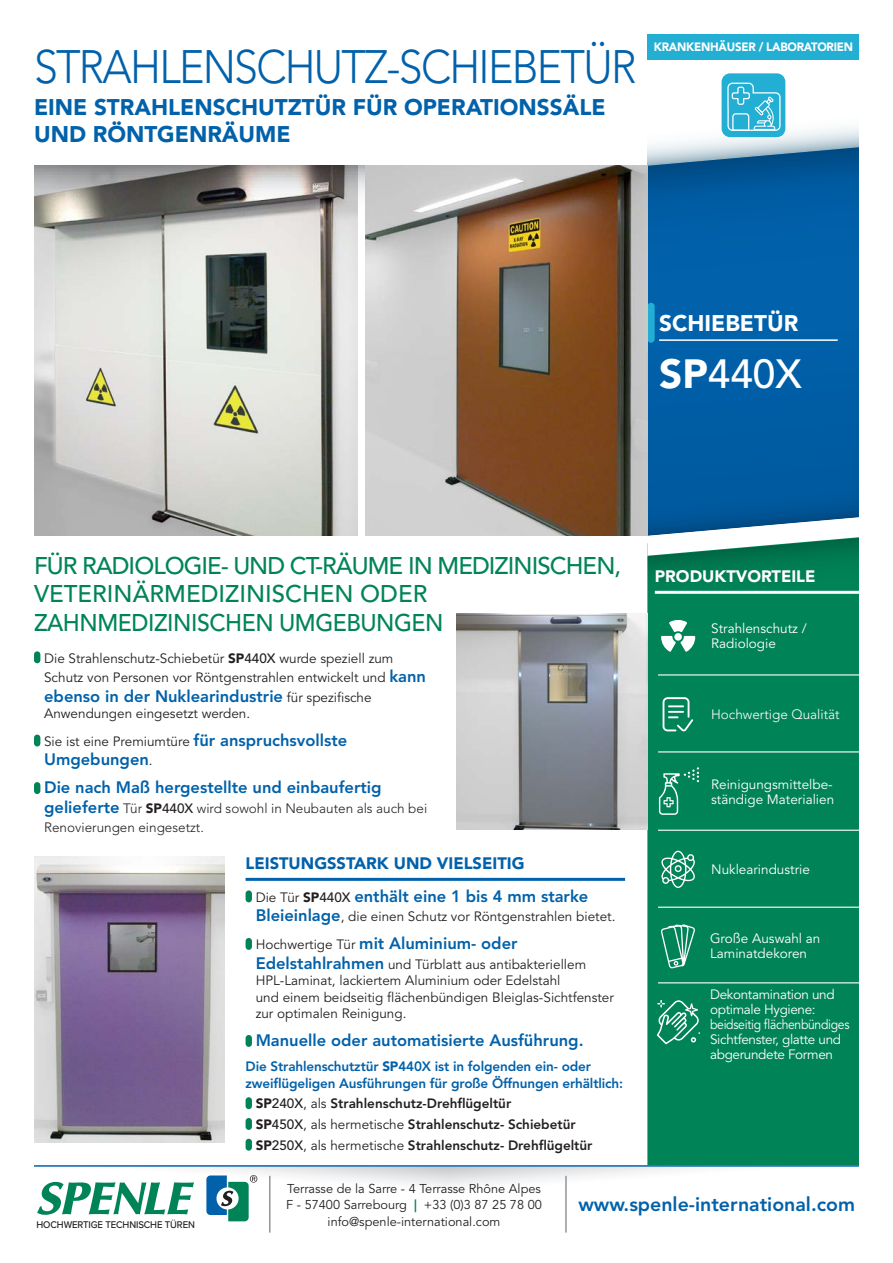
<style>
.page{position:relative;width:893px;height:1263px;background:#fff}
.page>*{position:absolute;margin:0;border:0;box-sizing:border-box;transform-origin:0 0}
.t1{font:300 46.5px "Avenir LT Std";letter-spacing:-.04em;color:#0161aa;scale:.92 1}
.t2{font:500 40.5px "Avenir LT Std";color:#fff}
.t3{font:500 24px/28.5px "Avenir LT Std";letter-spacing:-.02em;color:#008457}
.t4{font:900 22.5px/27px "Avenir LT Std";color:#0161aa}
.t5{font:900 22.5px "Avenir LT Std";color:#fff}
.t6{font:800 19.5px "Avenir LT Std";color:#0161aa}
.t7{font:800 16.5px/28px "Avenir LT Std";color:#0161aa}
.t8{font:900 16.5px/32.2px "Avenir LT Std";color:#0161aa}
.t9{font:900 16.5px "Avenir LT Std";color:#fff}
.t10{font:13.5px/16.5px "Avenir LT Std";color:#231f20}
.t11{font:800 13.5px/20.7px "Avenir LT Std";color:#231f20}
.t12{font:13.5px/15px "Avenir LT Std";color:#fff}
.t13{font:800 13.5px/16.5px "Avenir LT Std";letter-spacing:-.01em;color:#0161aa}
.t14{font:13.5px/15px "Avenir LT Std";letter-spacing:-.025em;color:#fff}
.t15{font:300 13.5px/19.5px "Avenir LT Std";color:#231f20}
.t16{font:300 13.5px "Avenir LT Std";color:#fff}
.t17{font:12.75px/16.5px "Avenir LT Std";color:#231f20;text-align:center}
.t18{font:900 12px "Avenir LT Std";letter-spacing:-.02em;color:#fff;scale:.95 1}
.t19{font:500 10.05px "Proxima Nova";letter-spacing:-.01em;color:#231f20;scale:.95 1}
.s1{font-weight:900}
.s2{font-weight:500}
.s3{font-weight:800;font-size:16.5px;color:#0161aa}
.s4{font-weight:400;font-size:13.5px;color:#231f20}
.s5{font-size:13.5px;color:#231f20}
.s6{font-weight:500;font-size:13.5px;color:#231f20}
.s7{font-weight:800}
.s8{font-weight:400}
.s9{font-weight:800;color:#008457}
</style>
<div class="page">
<svg style="left:647px;top:73px;width:212px;height:74px"></svg>
<svg style="left:647px;top:147px;width:212px;height:370px;background:#0560a4"></svg>
<div style="left:647px;top:34px;width:212px;height:26px;background:#23afd4"></div>
<div style="left:647px;top:303px;width:8px;height:40px;background:#23afd4;border-radius:4px"></div>
<div style="left:647px;top:927px;width:212px;height:238px;background:#008457"></div>
<div style="left:647px;top:556px;width:212px;height:371px;background:#008457"></div>
<svg style="left:647px;top:517px;width:212px;height:39px"></svg>
<div style="left:722px;top:73px;width:63px;height:64px;background:#23afd4;border-radius:9px"></div>
<svg style="left:727px;top:82px;width:54px;height:49px"></svg>
<svg style="left:34px;top:166px;width:332px;height:370px;background:#bfc0bb"></svg>
<hr style="left:658px;top:674px;width:201px;height:1px;background:#fff">
<hr style="left:658px;top:751px;width:201px;height:1px;background:#fff">
<hr style="left:658px;top:830px;width:201px;height:1px;background:#fff">
<hr style="left:658px;top:907px;width:201px;height:1px;background:#fff">
<hr style="left:658px;top:982px;width:201px;height:1px;background:#fff">
<svg style="left:657px;top:1000px;width:43px;height:44px;background:#3aa07d"></svg>
<svg style="left:661px;top:851px;width:34px;height:37px"></svg>
<svg style="left:659px;top:767px;width:40px;height:48px;background:#25966f"></svg>
<svg style="left:661px;top:619px;width:34px;height:33px"></svg>
<svg style="left:663px;top:697px;width:30px;height:34px"></svg>
<svg style="left:661px;top:924px;width:34px;height:44px"></svg>
<hr style="left:34px;top:1165px;width:825px;height:2px;background:#0161aa">
<svg style="left:34px;top:1166px;width:825px;height:67px"></svg>
<img style="left:34px;top:857px;width:190px;height:286px">
<img style="left:456px;top:613px;width:191px;height:217px">
<img style="left:366px;top:166px;width:281px;height:370px">
<hr style="left:659px;top:339px;width:179px;height:2px;background:#fff">
<hr style="left:655px;top:591px;width:204px;height:3px;background:#fff">
<hr style="left:565px;top:1176px;width:2px;height:56px;background:#939598">
<hr style="left:269px;top:1176px;width:1px;height:56px;background:#939598">
<hr style="left:246px;top:878px;width:379px;height:3px;background:#0161aa">
<div style="left:246px;top:890px;width:6px;height:12px;background:#008457;border-radius:3px"></div>
<div style="left:246px;top:938px;width:6px;height:12px;background:#008457;border-radius:3px"></div>
<div style="left:246px;top:1035px;width:6px;height:12px;background:#008457;border-radius:3px"></div>
<div style="left:246px;top:1097px;width:6px;height:12px;background:#008457;border-radius:3px"></div>
<div style="left:246px;top:1118px;width:6px;height:12px;background:#008457;border-radius:3px"></div>
<div style="left:246px;top:1139px;width:6px;height:12px;background:#008457;border-radius:3px"></div>
<div style="left:34px;top:651px;width:6px;height:12px;background:#008457;border-radius:3px"></div>
<div style="left:34px;top:735px;width:6px;height:11px;background:#008457;border-radius:3px"></div>
<div style="left:34px;top:782px;width:6px;height:12px;background:#008457;border-radius:3px"></div>
<h1 class="t1" style="left:34px;top:40px;width:656px">STRAHLENSCHUTZ-SCHIEBETÜR</h1>
<h3 class="t4" style="left:34px;top:93px;width:573px">EINE STRAHLENSCHUTZTÜR FÜR OPERATIONSSÄLE<br>UND RÖNTGENRÄUME</h3>
<p class="t18" style="left:654px;top:40px;width:211px">KRANKENHÄUSER / LABORATORIEN</p>
<h3 class="t5" style="left:659px;top:309px;width:141px">SCHIEBETÜR</h3>
<h2 class="t2" style="left:659px;top:350px;width:144px"><span class="s1">SP</span>440X</h2>
<h3 class="t3" style="left:34px;top:552px;width:589px">FÜR RADIOLOGIE- UND CT-RÄUME IN MEDIZINISCHEN,<br>VETERINÄRMEDIZINISCHEN ODER<br>ZAHNMEDIZINISCHEN UMGEBUNGEN</h3>
<p class="t10" style="left:44px;top:648px;width:383px;line-height:19.5px">Die Strahlenschutz-Schiebetür <span class="s1">SP</span><span class="s2">440X</span> wurde speziell zum<br>Schutz von Personen vor Röntgenstrahlen entwickelt und <span class="s3">kann</span></p>
<p class="t7" style="left:44px;top:682px;width:329px">ebenso in der Nuklearindustrie <span class="s4">für spezifische</span></p>
<p class="t10" style="left:44px;top:699px;width:305px;line-height:28px">Anwendungen eingesetzt werden.<br>Sie ist eine Premiumtüre <span class="s3">für anspruchsvollste</span></p>
<p class="t7" style="left:44px;top:745px;width:339px">Umgebungen<span class="s4">.<br></span>Die nach Maß hergestellte und einbaufertig</p>
<p class="t15" style="left:44px;top:798px;width:385px"><span class="s3">gelieferte</span> Tür <span class="s1">SP</span><span class="s2">440X</span> wird sowohl in Neubauten als auch bei<br>Renovierungen eingesetzt.</p>
<p class="t8" style="left:256px;top:847px;width:334px;text-indent:-10px">LEISTUNGSSTARK UND VIELSEITIG<br><span class="s4">Die Tür</span> <span class="s5">SP</span><span class="s6">440X</span> <span class="s7">enthält eine 1 bis 4 mm starke</span></p>
<p class="t10" style="left:256px;top:908px;width:361px"><span class="s3">Bleieinlage</span>, die einen Schutz vor Röntgenstrahlen bietet.</p>
<p class="t7" style="left:256px;top:929px;width:263px"><span class="s4">Hochwertige Tür</span> mit Aluminium- oder</p>
<p class="t10" style="left:256px;top:956px;width:360px"><span class="s3">Edelstahlrahmen</span> und Türblatt aus antibakteriellem HPL-Laminat, lackiertem Aluminium oder Edelstahl<br>und einem beidseitig flächenbündigen Bleiglas-Sichtfenster zur optimalen Reinigung.</p>
<p class="t7" style="left:256px;top:1026px;width:329px">Manuelle oder automatisierte Ausführung.</p>
<p class="t13" style="left:246px;top:1058px;width:379px">Die Strahlenschutztür <span class="s1">SP</span>440X ist in folgenden ein- oder zweiflügeligen Ausführungen für große Öffnungen erhältlich:</p>
<p class="t11" style="left:256px;top:1093px;width:338px"><span class="s1">SP</span><span class="s2">240X</span><span class="s8">, als</span> Strahlenschutz-Drehflügeltür<br><span class="s1">SP</span><span class="s2">450X</span><span class="s8">, als hermetische</span> Strahlenschutz- Schiebetür<br><span class="s1">SP</span><span class="s2">250X</span><span class="s8">, als hermetische</span> Strahlenschutz- Drehflügeltür</p>
<p class="t9" style="left:655px;top:567px;width:162px">PRODUKTVORTEILE</p>
<p class="t12" style="left:711px;top:622px;width:97px">Strahlenschutz /<br>Radiologie</p>
<p class="t16" style="left:711px;top:706px;width:130px">Hochwertige Qualität</p>
<p class="t12" style="left:711px;top:777px;width:124px">Reinigungsmittelbe&shy;ständige Materialien</p>
<p class="t12" style="left:711px;top:863px;width:100px">Nuklearindustrie</p>
<p class="t12" style="left:710px;top:931px;width:112px">Große Auswahl an<br>Laminatdekoren</p>
<p class="t14" style="left:710px;top:987px;width:141px">Dekontamination und optimale Hygiene: beidseitig flächenbündiges<br>Sichtfenster, glatte und abgerundete Formen</p>
<p class="t19" style="left:37px;top:1217px;width:168px">HOCHWERTIGE TECHNISCHE TÜREN</p>
<p class="t17" style="left:286px;top:1180px;width:257px">Terrasse de la Sarre - 4 Terrasse Rhône Alpes<br>F - 57400 Sarrebourg <span class="s9">|</span> +33 (0)3 87 25 78 00 info@spenle-international.com</p>
<h3 class="t6" style="left:578px;top:1192px;width:278px">www.spenle-international.com</h3>
</div>
